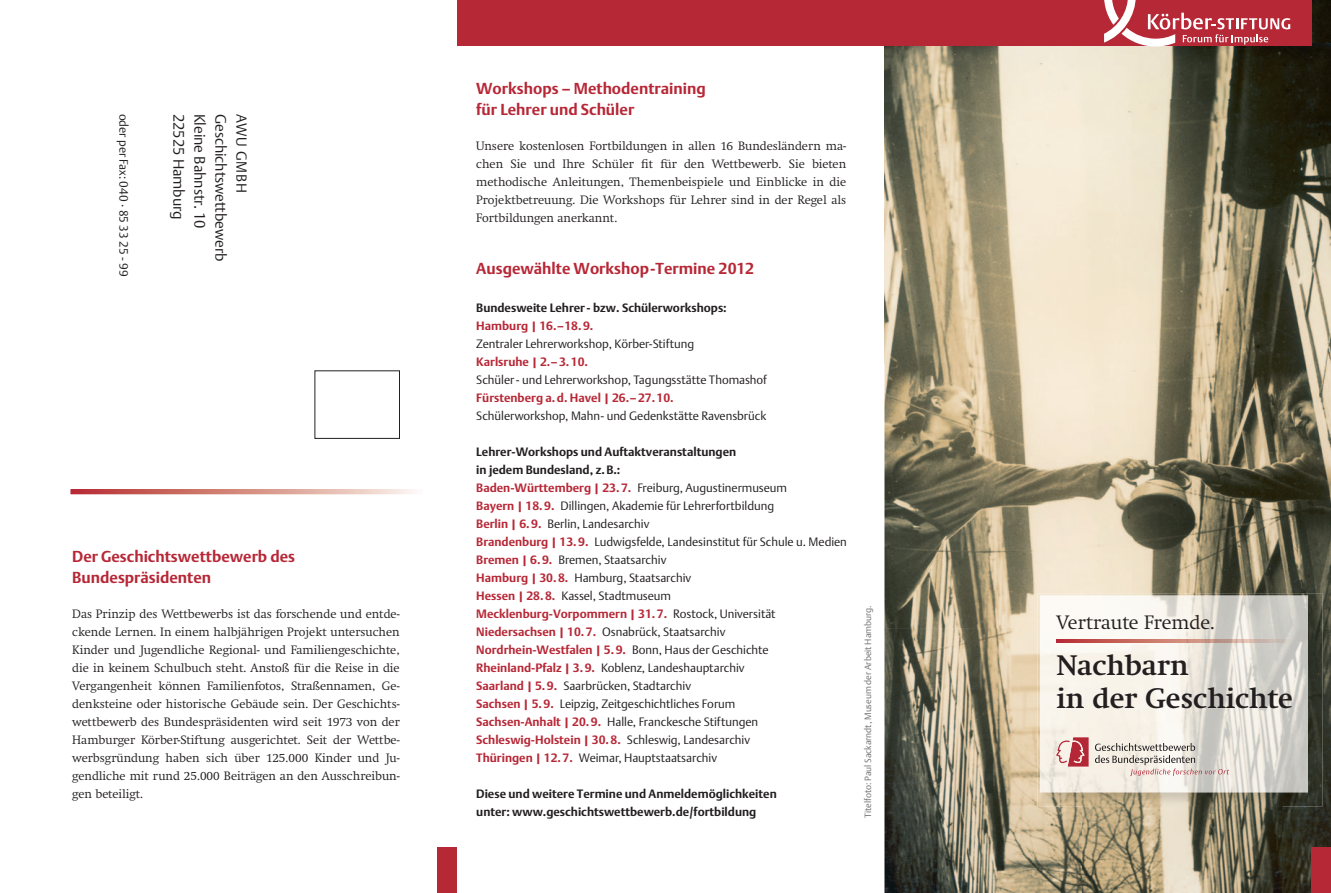
<style>
.page{position:relative;width:1331px;height:893px;background:#fff}
.page>*{position:absolute;margin:0;border:0;box-sizing:border-box;transform-origin:0 0}
.t1{font:700 27.75px/33px "Swift T";color:#231f20}
.t2{font:300 19.2px "Swift T";color:#231f20}
.t3{font:700 15.75px/21px "DTL Argo T";color:#b72837}
.t4{font:300 15px "DTL Argo T";color:#231f20}
.t5{font:300 14.4px "DTL Argo T";letter-spacing:.05em;color:#231f20}
.t6{font:300 12px/18px "DTL Argo T";color:#231f20}
.t7{font:300 12px/18px "Swift T";color:#231f20;text-align:justify}
.t8{font:700 12px/18px "DTL Argo T";color:#231f20}
.t9{font:700 12px "DTL Argo T";color:#b72837}
.t10{font:300 9px "DTL Argo T";color:#6c6d70}
.s1{font-weight:700}
.s2{font-weight:700;color:#b72837}
</style>
<div class="page">
<img style="left:884px;top:43px;width:447px;height:585px">
<img style="left:884px;top:628px;width:199px;height:265px">
<img style="left:1282px;top:628px;width:49px;height:265px">
<img style="left:1083px;top:807px;width:199px;height:86px">
<div style="left:1312px;top:847px;width:19px;height:46px;background:#b72837"></div>
<div style="left:438px;top:847px;width:19px;height:46px;background:#b72837"></div>
<div style="left:457px;top:0;width:855px;height:46px;background:#b72837"></div>
<svg style="left:1102px;top:0;width:188px;height:47px"></svg>
<img style="left:1037px;top:593px;width:285px;height:214px">
<img style="left:1040px;top:596px;width:268px;height:196px">
<img style="left:1056px;top:639px;width:238px;height:3px">
<img style="left:1073px;top:737px;width:16px;height:30px">
<img style="left:1052px;top:737px;width:21px;height:30px">
<svg style="left:1095px;top:743px;width:134px;height:33px;background:#d4ccc5"></svg>
<img style="left:1056px;top:740px;width:29px;height:23px">
<div style="left:315px;top:371px;width:85px;height:68px;border:1px solid #231f20"></div>
<div style="left:70px;top:489px;width:353px;height:5px;border:2px solid #fff"></div>
<p class="t6" style="left:133px;top:114px;width:164px;rotate:90deg">oder per Fax: 040 · 85 33 25 - 99</p>
<p class="t4" style="left:188px;top:114px;width:107px;rotate:90deg">22525 Hamburg</p>
<p class="t4" style="left:209px;top:114px;width:116px;rotate:90deg">Kleine Bahnstr. 10</p>
<p class="t4" style="left:230px;top:114px;width:149px;rotate:90deg">Geschichtswettbewerb</p>
<p class="t5" style="left:250px;top:114px;width:80px;rotate:90deg">AWU GMBH</p>
<h3 class="t3" style="left:72px;top:546px;width:224px">Der Geschichtswettbewerb des<br>Bundespräsidenten</h3>
<p class="t7" style="left:72px;top:604px;width:329px">Das Prinzip des Wettbewerbs ist das forschende und entde&shy;ckende Lernen. In einem halbjährigen Projekt untersuchen Kinder und Jugendliche Regional- und Familiengeschichte, die in keinem Schulbuch steht. Anstoß für die Reise in die Vergangenheit können Familienfotos, Straßennamen, Ge&shy;denksteine oder historische Gebäude sein. Der Geschichts&shy;wettbewerb des Bundespräsidenten wird seit 1973 von der Hamburger Körber-Stiftung ausgerichtet. Seit der Wettbe&shy;werbsgründung haben sich über 125.000 Kinder und Ju&shy;gendliche mit rund 25.000 Beiträgen an den Ausschreibun&shy;gen beteiligt.</p>
<h3 class="t3" style="left:476px;top:78px;width:231px">Workshops – Methodentraining für Lehrer und Schüler</h3>
<p class="t7" style="left:476px;top:136px;width:371px">Unsere kostenlosen Fortbildungen in allen 16 Bundesländern ma&shy;chen Sie und Ihre Schüler fit für den Wettbewerb. Sie bieten methodische Anleitungen, Themenbeispiele und Einblicke in die Projektbetreuung. Die Workshops für Lehrer sind in der Regel als Fortbildungen anerkannt.</p>
<h3 class="t3" style="left:476px;top:258px;width:279px">Ausgewählte Workshop-Termine 2012</h3>
<p class="t8" style="left:476px;top:298px;width:252px">Bundesweite Lehrer - bzw. Schülerworkshops:</p>
<p class="t9" style="left:476px;top:318px;width:119px">Hamburg | 16. – 18. 9.</p>
<p class="t6" style="left:476px;top:334px;width:220px">Zentraler Lehrerworkshop, Körber-Stiftung</p>
<p class="t9" style="left:476px;top:354px;width:113px">Karlsruhe | 2.– 3. 10.</p>
<p class="t6" style="left:476px;top:370px;width:292px">Schüler - und Lehrerworkshop, Tagungsstätte Thomashof</p>
<p class="t9" style="left:476px;top:390px;width:199px">Fürstenberg a. d. Havel | 26. – 27. 10.</p>
<p class="t6" style="left:476px;top:406px;width:292px">Schülerworkshop, Mahn- und Gedenkstätte Ravensbrück</p>
<p class="t6" style="left:476px;top:442px;width:372px"><span class="s1">Lehrer-Workshops und Auftaktveranstaltungen<br>in jedem Bundesland, z. B.:<br></span><span class="s2">Baden-Württemberg | 23. 7.</span> Freiburg, Augustinermuseum<br><span class="s2">Bayern | 18. 9.</span> Dillingen, Akademie für Lehrerfortbildung<br><span class="s2">Berlin | 6. 9.</span> Berlin, Landesarchiv<br><span class="s2">Brandenburg | 13. 9.</span> Ludwigsfelde, Landesinstitut für Schule u. Medien <span class="s2">Bremen | 6. 9.</span> Bremen, Staatsarchiv<br><span class="s2">Hamburg | 30. 8.</span> Hamburg, Staatsarchiv<br><span class="s2">Hessen | 28. 8.</span> Kassel, Stadtmuseum<br><span class="s2">Mecklenburg-Vorpommern | 31. 7.</span> Rostock, Universität <span class="s2">Niedersachsen | 10. 7.</span> Osnabrück, Staatsarchiv<br><span class="s2">Nordrhein-Westfalen | 5. 9.</span> Bonn, Haus der Geschichte <span class="s2">Rheinland-Pfalz | 3. 9.</span> Koblenz, Landeshauptarchiv<br><span class="s2">Saarland | 5. 9.</span> Saarbrücken, Stadtarchiv<br><span class="s2">Sachsen | 5. 9.</span> Leipzig, Zeitgeschichtliches Forum<br><span class="s2">Sachsen-Anhalt | 20. 9.</span> Halle, Franckesche Stiftungen <span class="s2">Schleswig-Holstein | 30. 8.</span> Schleswig, Landesarchiv<br><span class="s2">Thüringen | 12. 7.</span> Weimar, Hauptstaatsarchiv</p>
<p class="t8" style="left:476px;top:784px;width:302px">Diese und weitere Termine und Anmeldemöglichkeiten unter: www.geschichtswettbewerb.de/fortbildung</p>
<p class="t10" style="left:863px;top:818px;width:214px;rotate:-90deg">Titelfoto: Paul Sackarndt, Museum der Arbeit Hamburg.</p>
<h2 class="t2" style="left:1056px;top:611px;width:160px">Vertraute Fremde.</h2>
<h1 class="t1" style="left:1056px;top:649px;width:238px">Nachbarn<br>in der Geschichte</h1>
</div>
